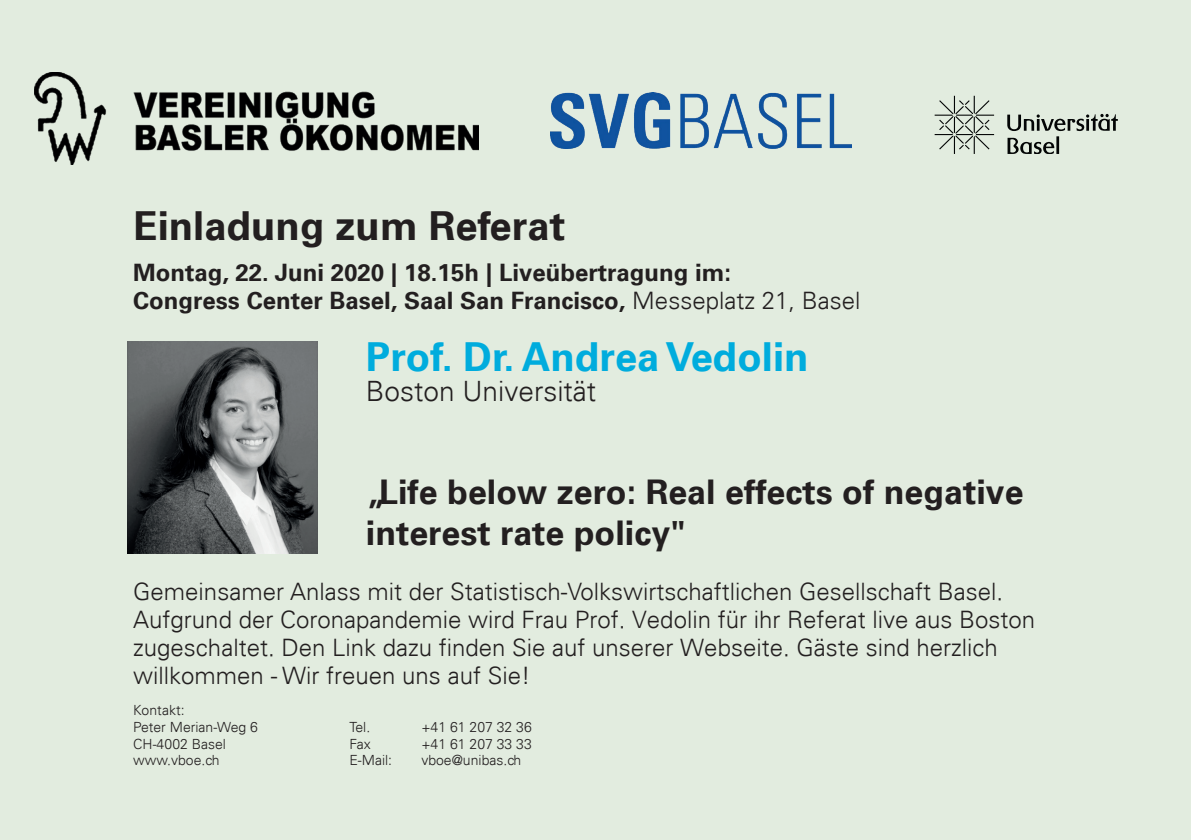
<style>
.page{position:relative;width:1191px;height:840px;background:#fff}
.page>*{position:absolute;margin:0;border:0;box-sizing:border-box;transform-origin:0 0}
.t1{font:700 40px "Univers 65";color:#00acdd}
.t2{font:700 40px "Univers 65";color:#231f20}
.t3{font:700 34px/40.8px "Univers 65";color:#231f20}
.t4{font:300 28px "Univers 45";color:#231f20}
.t5{font:300 24px/28px "Univers 45";color:#231f20}
.t6{font:700 24px/28px "Univers 65";color:#231f20}
.t7{font:300 14px/16.8px "Univers 45";color:#231f20}
.s1{font-family:"Univers 45";font-weight:300}
</style>
<div class="page">
<div style="left:0;top:0;width:1191px;height:839px;background:#e2ecdf"></div>
<img style="left:128px;top:341px;width:189px;height:212px">
<img style="left:34px;top:72px;width:444px;height:92px">
<svg style="left:1007px;top:114px;width:110px;height:40px"></svg>
<svg style="left:934px;top:96px;width:60px;height:58px"></svg>
<img style="left:550px;top:92px;width:301px;height:57px">
<h1 class="t2" style="left:133px;top:202px;width:433px">Einladung zum Referat</h1>
<p class="t6" style="left:133px;top:258px;width:728px">Montag, 22. Juni 2020 | 18.15h | Liveübertragung im:<br>Congress Center Basel, Saal San Francisco, <span class="s1">Messeplatz 21, Basel</span></p>
<h1 class="t1" style="left:366px;top:334px;width:444px">Prof. Dr. Andrea Vedolin</h1>
<p class="t4" style="left:366px;top:374px;width:232px">Boston Universität</p>
<h2 class="t3" style="left:366px;top:471px;width:659px">„Life below zero: Real effects of negative interest rate policy"</h2>
<p class="t5" style="left:133px;top:577px;width:903px">Gemeinsamer Anlass mit der Statistisch-Volkswirtschaftlichen Gesellschaft Basel.<br>Aufgrund der Coronapandemie wird Frau Prof. Vedolin für ihr Referat live aus Boston zugeschaltet. Den Link dazu finden Sie auf unserer Webseite. Gäste sind herzlich willkommen - Wir freuen uns auf Sie!</p>
<p class="t7" style="left:133px;top:701px;width:126px">Kontakt:<br>Peter Merian-Weg 6</p>
<p class="t7" style="left:349px;top:718px;width:22px">Tel.</p>
<p class="t7" style="left:421px;top:718px;width:112px">+41 61 207 32 36</p>
<p class="t7" style="left:133px;top:734px;width:94px">CH-4002 Basel</p>
<p class="t7" style="left:349px;top:734px;width:23px">Fax</p>
<p class="t7" style="left:421px;top:734px;width:112px">+41 61 207 33 33</p>
<p class="t7" style="left:133px;top:751px;width:88px">www.vboe.ch</p>
<p class="t7" style="left:349px;top:751px;width:44px">E-Mail:</p>
<p class="t7" style="left:421px;top:751px;width:101px">vboe@unibas.ch</p>
</div>
